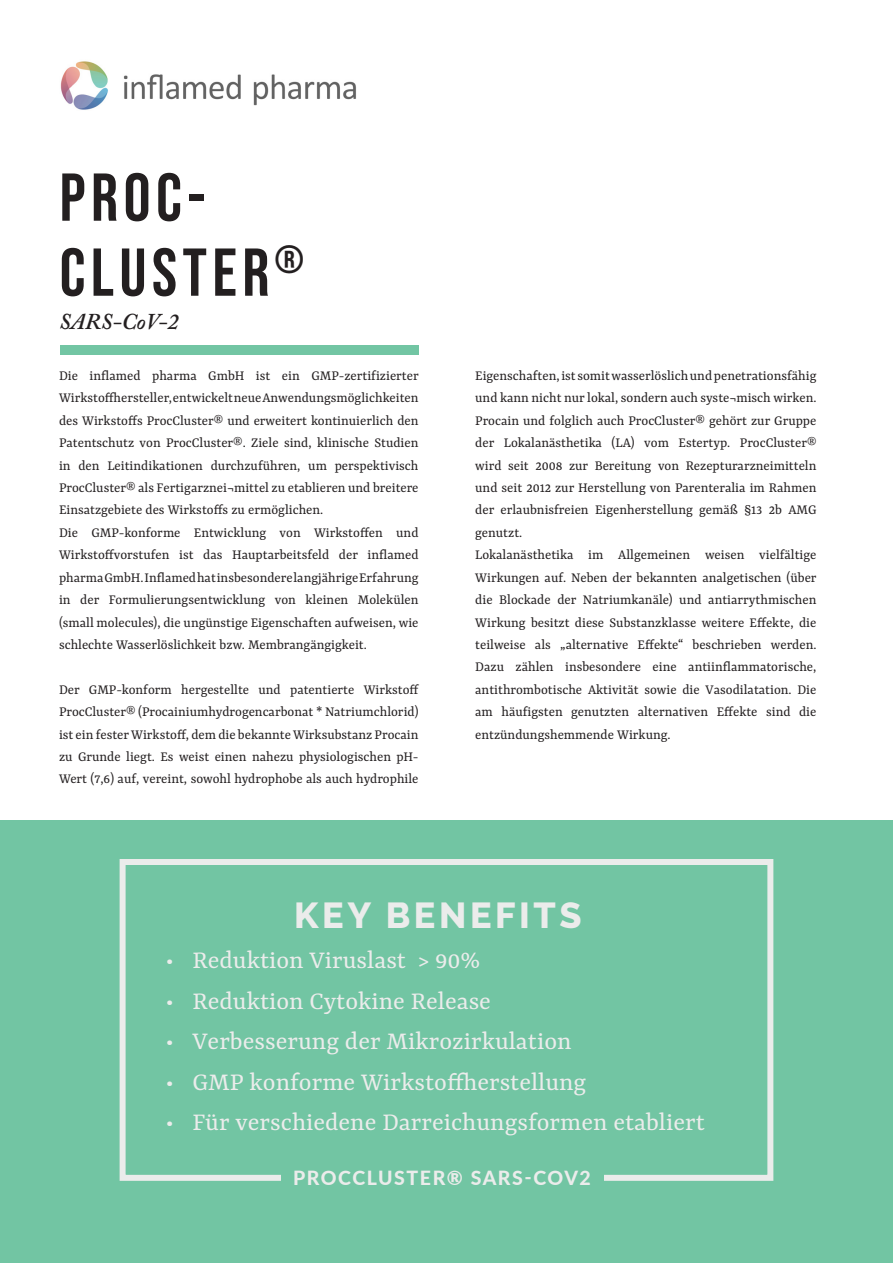
<style>
.page{position:relative;width:893px;height:1263px;background:#fff}
.page>*{position:absolute;margin:0;border:0;box-sizing:border-box;transform-origin:0 0}
.Überschrift{font:67.5px "Bebas Neue";letter-spacing:.08em;color:#231f20}
.Kopfzeile___zentrier{font:800 36px "Raleway";letter-spacing:.1em;color:#ebeceb}
.t1{font:27px "Yrsa";color:#ebeceb}
.Dachzeile{font:italic 600 22.5px "Adobe Caslon Pro";color:#231f20}
.Unterüberschrift___z{font:800 19.5px "Lato";letter-spacing:.08em;color:#ebeceb}
.Textkörper{font:15px/22.4px "Yrsa";color:#231f20;text-align:justify}
</style>
<div class="page">
<img style="left:60px;top:61px;width:296px;height:49px">
<div style="left:60px;top:345px;width:359px;height:10px;background:#72c5a3"></div>
<div style="left:0;top:821px;width:893px;height:442px;background:#72c5a3"></div>
<div style="left:120px;top:859px;width:653px;height:322px;border:6px solid #ebeceb"></div>
<div style="left:281px;top:1169px;width:322px;height:17px;background:#72c5a3"></div>
<p class="Überschrift" style="left:60px;top:159px;width:147px">PROC-</p>
<p class="Überschrift" style="left:60px;top:234px;width:246px">CLUSTER<sup>®</sup></p>
<p class="Dachzeile" style="left:59px;top:308px;width:121px">SARS-CoV-2</p>
<p class="Textkörper" style="left:59px;top:365px;width:361px">Die inflamed pharma GmbH ist ein GMP-zertifizierter Wirkstoffhersteller, entwickelt neue Anwendungsmöglichkeiten des Wirkstoffs ProcCluster® und erweitert kontinuierlich den Patentschutz von ProcCluster®. Ziele sind, klinische Studien in den Leitindikationen durchzuführen, um perspektivisch ProcCluster® als Fertigarznei¬mittel zu etablieren und breitere Einsatzgebiete des Wirkstoffs zu ermöglichen.</p>
<p class="Textkörper" style="left:59px;top:522px;width:361px">Die GMP-konforme Entwicklung von Wirkstoffen und Wirkstoffvorstufen ist das Hauptarbeitsfeld der inflamed pharma GmbH. Inflamed hat insbesondere langjährige Erfahrung in der Formulierungsentwicklung von kleinen Molekülen (small molecules), die ungünstige Eigenschaften aufweisen, wie schlechte Wasserlöslichkeit bzw. Membrangängigkeit.</p>
<p class="Textkörper" style="left:59px;top:679px;width:362px">Der GMP-konform hergestellte und patentierte Wirkstoff ProcCluster® (Procainiumhydrogencarbonat * Natriumchlorid) ist ein fester Wirkstoff, dem die bekannte Wirksubstanz Procain zu Grunde liegt. Es weist einen nahezu physiologischen pH-Wert (7,6) auf, vereint, sowohl hydrophobe als auch hydrophile</p>
<p class="Textkörper" style="left:475px;top:365px;width:343px">Eigenschaften, ist somit wasserlöslich und penetrationsfähig und kann nicht nur lokal, sondern auch syste¬misch wirken.<br>Procain und folglich auch ProcCluster® gehört zur Gruppe der Lokalanästhetika (LA) vom Estertyp. ProcCluster® wird seit 2008 zur Bereitung von Rezepturarzneimitteln und seit 2012 zur Herstellung von Parenteralia im Rahmen der erlaubnisfreien Eigenherstellung gemäß §13 2b AMG genutzt.</p>
<p class="Textkörper" style="left:475px;top:544px;width:343px">Lokalanästhetika im Allgemeinen weisen vielfältige Wirkungen auf. Neben der bekannten analgetischen (über die Blockade der Natriumkanäle) und antiarrythmischen Wirkung besitzt diese Substanzklasse weitere Effekte, die teilweise als „alternative Effekte“ beschrieben werden.<br>Dazu zählen insbesondere eine antiinflammatorische, antithrombotische Aktivität sowie die Vasodilatation. Die am häufigsten genutzten alternativen Effekte sind die entzündungshemmende Wirkung.</p>
<p class="Kopfzeile___zentrier" style="left:294px;top:894px;width:289px">KEY BENEFITS</p>
<p class="t1" style="left:165px;top:944px;width:316px">• Reduktion Viruslast &gt; 90%</p>
<p class="t1" style="left:165px;top:985px;width:327px">• Reduktion Cytokine Release</p>
<p class="t1" style="left:165px;top:1025px;width:408px">• Verbesserung der Mikrozirkulation</p>
<p class="t1" style="left:165px;top:1066px;width:422px">• GMP konforme Wirkstoffherstellung</p>
<p class="t1" style="left:165px;top:1106px;width:541px">• Für verschiedene Darreichungsformen etabliert</p>
<p class="Unterüberschrift___z" style="left:293px;top:1163px;width:299px">PROCCLUSTER® SARS-COV2</p>
</div>
